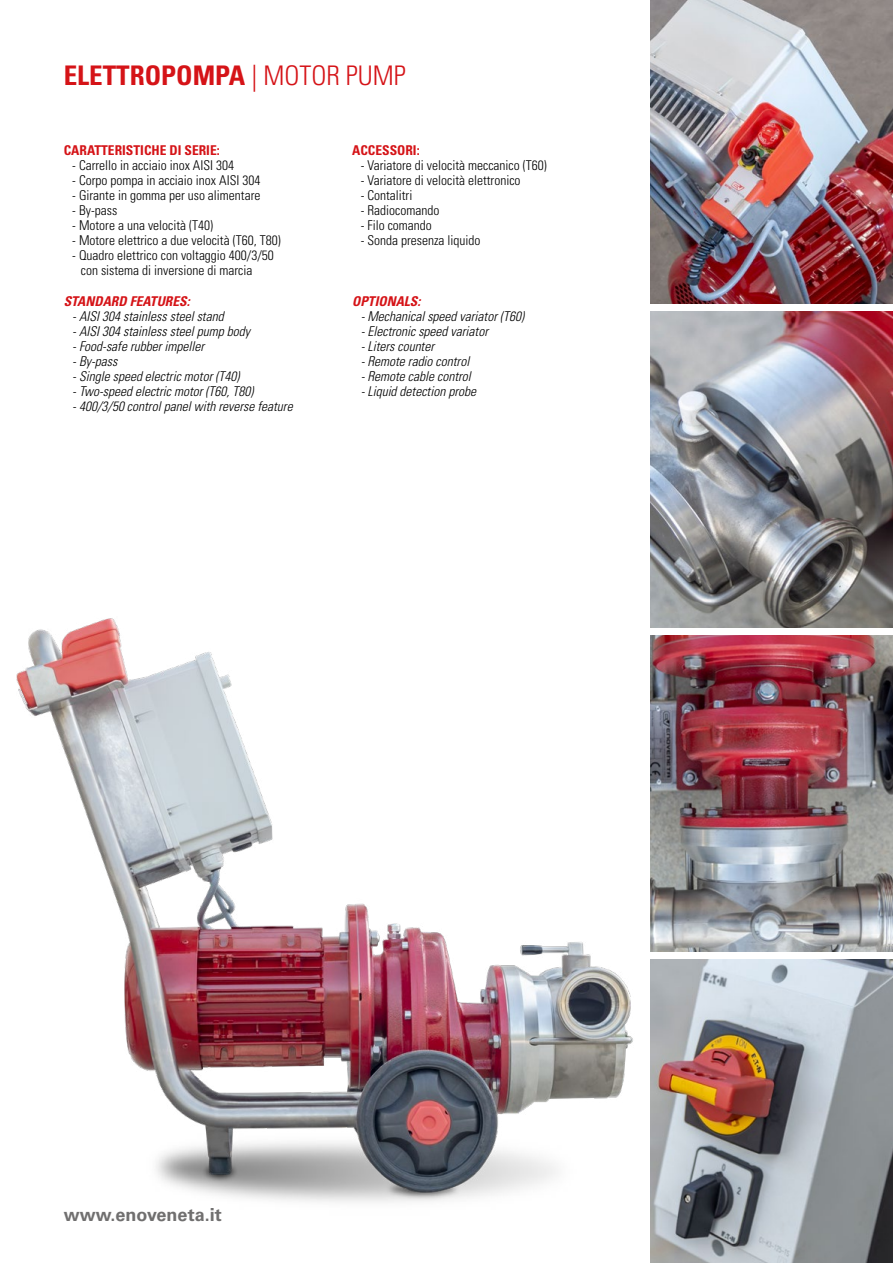
<style>
.page{position:relative;width:893px;height:1263px;background:#fff}
.page>*{position:absolute;margin:0;border:0;box-sizing:border-box;transform-origin:0 0}
.t1{font:700 condensed 27px "Univers LT Std";color:#d51317}
.t2{font:700 18px "Univers LT Std";color:#706f6f}
.t3{font:300 condensed 13.5px/15px "Univers LT Std";color:#000}
.t4{font:italic 300 condensed 13.5px "Univers LT Std";color:#000}
.t5{font:700 condensed 13.5px "Univers LT Std";color:#d51317}
.t6{font:italic 700 condensed 13.5px "Univers LT Std";color:#d51317}
.s1{font-weight:300}
</style>
<div class="page">
<img style="left:651px;top:0;width:242px;height:303px">
<img style="left:651px;top:311px;width:242px;height:316px">
<img style="left:651px;top:635px;width:242px;height:317px">
<img style="left:651px;top:959px;width:242px;height:304px">
<img style="left:16px;top:618px;width:617px;height:584px">
<h1 class="t1" style="left:64px;top:59px;width:344px">ELETTROPOMPA <span class="s1">| MOTOR PUMP</span></h1>
<p class="t5" style="left:64px;top:142px;width:157px">CARATTERISTICHE DI SERIE:</p>
<p class="t3" style="left:72px;top:158px;width:163px">- Carrello in acciaio inox AISI 304</p>
<p class="t3" style="left:72px;top:173px;width:190px">- Corpo pompa in acciaio inox AISI 304</p>
<p class="t3" style="left:72px;top:188px;width:190px">- Girante in gomma per uso alimentare</p>
<p class="t3" style="left:72px;top:203px;width:46px">- By-pass</p>
<p class="t3" style="left:72px;top:218px;width:142px">- Motore a una velocità (T40)</p>
<p class="t3" style="left:72px;top:233px;width:210px">- Motore elettrico a due velocità (T60, T80)</p>
<p class="t3" style="left:81px;top:248px;width:195px;text-indent:-9px">- Quadro elettrico con voltaggio 400/3/50 con sistema di inversione di marcia</p>
<p class="t6" style="left:64px;top:293px;width:127px">STANDARD FEATURES:</p>
<p class="t4" style="left:72px;top:308px;width:153px">- AISI 304 stainless steel stand</p>
<p class="t4" style="left:72px;top:323px;width:179px">- AISI 304 stainless steel pump body</p>
<p class="t4" style="left:72px;top:338px;width:133px">- Food-safe rubber impeller</p>
<p class="t4" style="left:72px;top:353px;width:46px">- By-pass</p>
<p class="t4" style="left:72px;top:368px;width:169px">- Single speed electric motor (T40)</p>
<p class="t4" style="left:72px;top:383px;width:183px">- Two-speed electric motor (T60, T80)</p>
<p class="t4" style="left:72px;top:398px;width:222px">- 400/3/50 control panel with reverse feature</p>
<p class="t5" style="left:352px;top:142px;width:69px">ACCESSORI:</p>
<p class="t3" style="left:361px;top:158px;width:188px">- Variatore di velocità meccanico (T60)</p>
<p class="t3" style="left:361px;top:173px;width:161px">- Variatore di velocità elettronico</p>
<p class="t3" style="left:361px;top:188px;width:53px">- Contalitri</p>
<p class="t3" style="left:361px;top:203px;width:80px">- Radiocomando</p>
<p class="t3" style="left:361px;top:218px;width:73px">- Filo comando</p>
<p class="t3" style="left:361px;top:233px;width:121px">- Sonda presenza liquido</p>
<p class="t6" style="left:352px;top:293px;width:70px">OPTIONALS:</p>
<p class="t4" style="left:361px;top:308px;width:165px">- Mechanical speed variator (T60)</p>
<p class="t4" style="left:361px;top:323px;width:129px">- Electronic speed variator</p>
<p class="t4" style="left:361px;top:338px;width:75px">- Liters counter</p>
<p class="t4" style="left:361px;top:353px;width:110px">- Remote radio control</p>
<p class="t4" style="left:361px;top:368px;width:112px">- Remote cable control</p>
<p class="t4" style="left:361px;top:383px;width:117px">- Liquid detection probe</p>
<h2 class="t2" style="left:64px;top:1204px;width:159px">www.enoveneta.it</h2>
</div>
